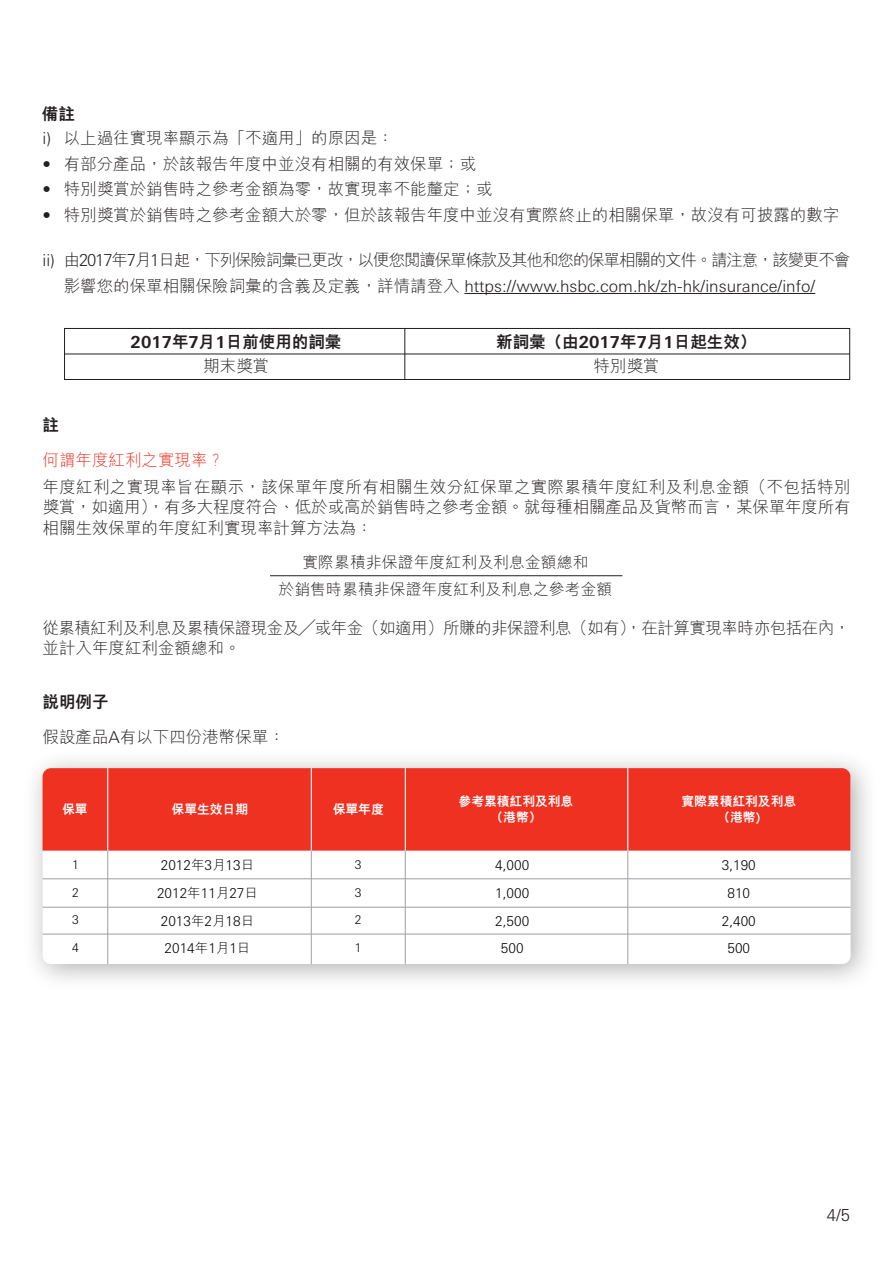
<style>
.page{position:relative;width:893px;height:1263px;background:#fff}
.page>*{position:absolute;margin:0;border:0;box-sizing:border-box;transform-origin:0 0}
.t1{font:300 16.5px/20.2px "M Hei H Kfor HSBC";color:#231f20;text-align:justify}
.t2{font:300 16.5px/25.5px "M Hei H Kfor HSBC";letter-spacing:-.07em;color:#231f20}
.t3{font:300 16.5px/20.2px "M Hei H Kfor HSBC";letter-spacing:-.03em;color:#231f20}
.t4{font:800 16.5px "M Hei H Kfor HSBC";color:#231f20}
.t5{font:300 16.5px "M Hei H Kfor HSBC";color:#ef3122}
.t6{font:300 16.5px "Univers Nextfor HSBC";color:#231f20}
.t7{font:300 15.75px "M Hei H Kfor HSBC";letter-spacing:.01em;color:#231f20}
.t8{font:300 13.5px "Univers Nextfor HSBC";color:#000001}
.t9{font:800 12.75px "M Hei H Kfor HSBC";color:#fff}
.t10{font:300 12px "Univers Nextfor HSBC";color:#000001}
.s1{font-family:"Univers Nextfor HSBC"}
.s2{font-family:"Univers Nextfor HSBC";font-weight:700}
.s3{font-family:"M Hei H Kfor HSBC"}
</style>
<div class="page">
<div style="left:23px;top:748px;width:856px;height:244px;background:#231f20;opacity:.35"></div>
<div style="left:43px;top:768px;width:808px;height:196px;background:#fff;border-radius:9px"></div>
<div style="left:43px;top:768px;width:807px;height:83px;background:#ef3122"></div>
<hr style="left:107px;top:768px;width:1px;height:83px;background:#fff">
<hr style="left:107px;top:851px;width:1px;height:113px;background:#a8a9ad">
<hr style="left:311px;top:768px;width:1px;height:83px;background:#fff">
<hr style="left:311px;top:851px;width:1px;height:113px;background:#a8a9ad">
<hr style="left:627px;top:768px;width:1px;height:83px;background:#fff">
<hr style="left:405px;top:768px;width:1px;height:83px;background:#fff">
<hr style="left:627px;top:851px;width:1px;height:113px;background:#a8a9ad">
<hr style="left:405px;top:851px;width:1px;height:113px;background:#a8a9ad">
<hr style="left:43px;top:878px;width:808px;height:1px;background:#a8a9ad">
<hr style="left:43px;top:907px;width:808px;height:1px;background:#a8a9ad">
<hr style="left:43px;top:933px;width:808px;height:2px;background:#a8a9ad">
<hr style="left:270px;top:575px;width:352px;height:1px;background:#231f20">
<hr style="left:464px;top:293px;width:351px;height:1px;background:#231f20">
<div style="left:64px;top:328px;width:786px;height:52px;border:1px solid #231f20"></div>
<hr style="left:405px;top:328px;width:1px;height:52px;background:#231f20">
<hr style="left:64px;top:354px;width:786px;height:1px;background:#231f20">
<p class="t4" style="left:42px;top:105px;width:34px">備註</p>
<p class="t1" style="left:43px;top:128px;width:353px"><span class="s1">i)</span> 以上過往實現率顯示為「不適用」的原因是：</p>
<p class="t1" style="left:43px;top:153px;width:435px"><span class="s1">•</span> 有部分產品，於該報告年度中並沒有相關的有效保單；或</p>
<p class="t1" style="left:43px;top:179px;width:452px"><span class="s1">•</span> 特別獎賞於銷售時之參考金額為零，故實現率不能釐定；或</p>
<p class="t1" style="left:43px;top:204px;width:798px"><span class="s1">•</span> 特別獎賞於銷售時之參考金額大於零，但於該報告年度中並沒有實際終止的相關保單，故沒有可披露的數字</p>
<p class="t2" style="left:64px;top:247px;width:788px;text-indent:-21px"><span class="s1">ii)</span> 由<span class="s1">2017</span>年<span class="s1">7</span>月<span class="s1">1</span>日起，下列保險詞彙已更改，以便您閱讀保單條款及其他和您的保單相關的文件。請注意，該變更不會影響您的保單相關保險詞彙的含義及定義，詳情請登入 <span class="s1">https://www.hsbc.com.hk/zh-hk/insurance/info/</span></p>
<p class="t4" style="left:131px;top:334px;width:212px"><span class="s2">2017</span>年<span class="s2">7</span>月<span class="s2">1</span>日前使用的詞彙</p>
<p class="t4" style="left:496px;top:334px;width:262px">新詞彙（由<span class="s2">2017</span>年<span class="s2">7</span>月<span class="s2">1</span>日起生效）</p>
<p class="t1" style="left:203px;top:356px;width:67px">期末獎賞</p>
<p class="t1" style="left:593px;top:356px;width:67px">特別獎賞</p>
<p class="t4" style="left:43px;top:417px;width:18px">註</p>
<p class="t5" style="left:43px;top:451px;width:183px">何謂年度紅利之實現率？</p>
<p class="t1" style="left:43px;top:477px;width:810px">年度紅利之實現率旨在顯示，該保單年度所有相關生效分紅保單之實際累積年度紅利及利息金額（不包括特別獎賞，如適用），有多大程度符合、低於或高於銷售時之參考金額。就每種相關產品及貨幣而言，某保單年度所有相關生效保單的年度紅利實現率計算方法為：</p>
<p class="t7" style="left:302px;top:554px;width:288px">實際累積非保證年度紅利及利息金額總和</p>
<p class="t7" style="left:278px;top:581px;width:335px">於銷售時累積非保證年度紅利及利息之參考金額</p>
<p class="t3" style="left:43px;top:617px;width:809px">從累積紅利及利息及累積保證現金及╱或年金（如適用）所賺的非保證利息（如有），在計算實現率時亦包括在內，並計入年度紅利金額總和。</p>
<p class="t4" style="left:43px;top:694px;width:67px">說明例子</p>
<p class="t1" style="left:43px;top:727px;width:244px">假設產品<span class="s1">A</span>有以下四份港幣保單：</p>
<p class="t9" style="left:62px;top:803px;width:27px">保單</p>
<p class="t9" style="left:172px;top:803px;width:78px">保單生效日期</p>
<p class="t9" style="left:333px;top:803px;width:52px">保單年度</p>
<p class="t10" style="left:72px;top:856px;width:8px">1</p>
<p class="t10" style="left:72px;top:884px;width:8px">2</p>
<p class="t10" style="left:72px;top:912px;width:8px">3</p>
<p class="t10" style="left:72px;top:939px;width:8px">4</p>
<p class="t8" style="left:161px;top:856px;width:95px">2012<span class="s3">年</span>3<span class="s3">月</span>13<span class="s3">日</span></p>
<p class="t8" style="left:157px;top:883px;width:102px">2012<span class="s3">年</span>11<span class="s3">月</span>27<span class="s3">日</span></p>
<p class="t8" style="left:161px;top:911px;width:95px">2013<span class="s3">年</span>2<span class="s3">月</span>18<span class="s3">日</span></p>
<p class="t8" style="left:165px;top:939px;width:87px">2014<span class="s3">年</span>1<span class="s3">月</span>1<span class="s3">日</span></p>
<p class="t10" style="left:355px;top:856px;width:8px">3</p>
<p class="t10" style="left:355px;top:884px;width:8px">3</p>
<p class="t10" style="left:355px;top:912px;width:8px">2</p>
<p class="t10" style="left:355px;top:939px;width:8px">1</p>
<p class="t9" style="left:459px;top:795px;width:116px">參考累積紅利及利息</p>
<p class="t9" style="left:490px;top:811px;width:52px">（港幣）</p>
<p class="t8" style="left:495px;top:856px;width:36px">4,000</p>
<p class="t8" style="left:495px;top:883px;width:36px">1,000</p>
<p class="t8" style="left:495px;top:911px;width:36px">2,500</p>
<p class="t8" style="left:501px;top:939px;width:24px">500</p>
<p class="t9" style="left:681px;top:795px;width:116px">實際累積紅利及利息</p>
<p class="t9" style="left:717px;top:811px;width:44px">（港幣)</p>
<p class="t8" style="left:722px;top:856px;width:36px">3,190</p>
<p class="t8" style="left:727px;top:883px;width:24px">810</p>
<p class="t8" style="left:722px;top:911px;width:36px">2,400</p>
<p class="t8" style="left:727px;top:939px;width:24px">500</p>
<p class="t6" style="left:827px;top:1203px;width:25px">4/5</p>
</div>
